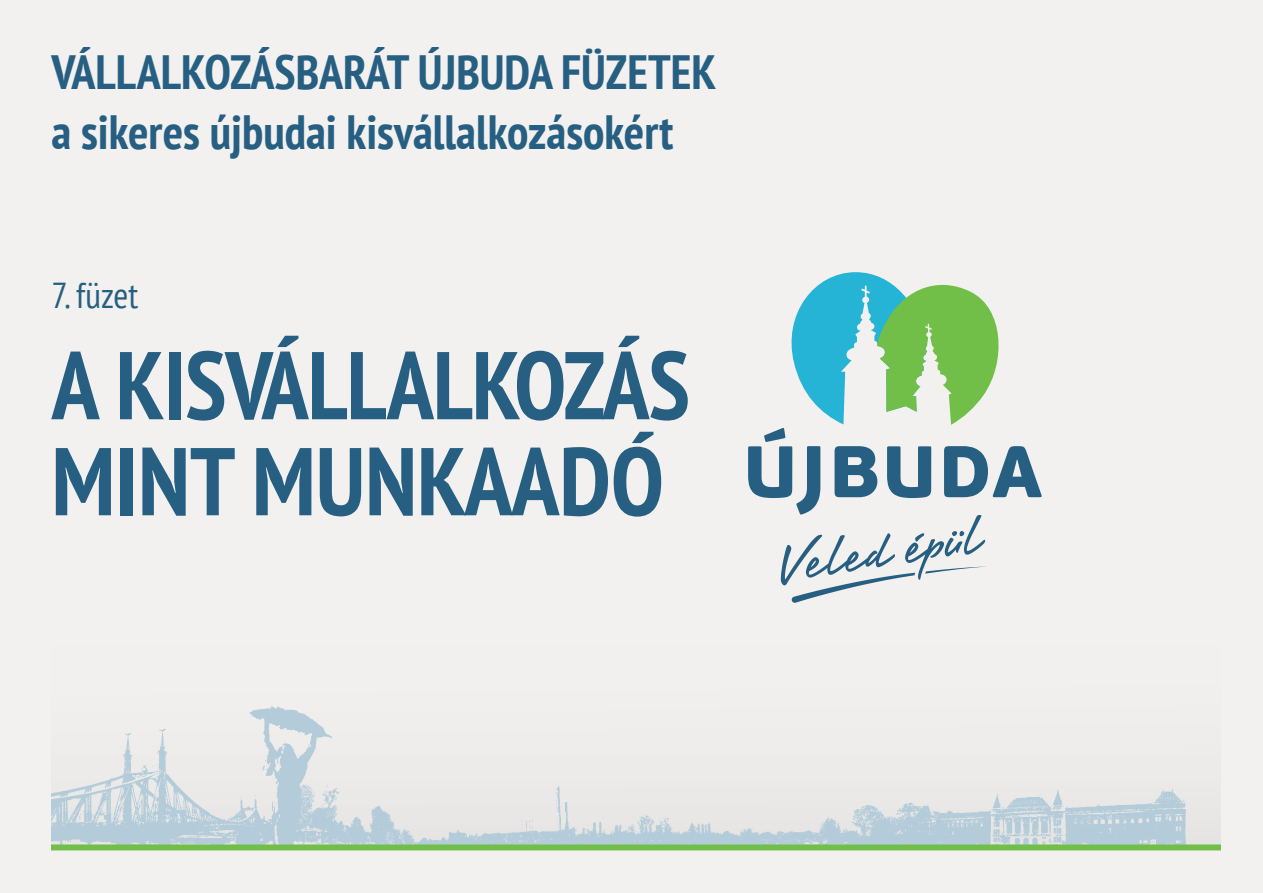
<style>
.page{position:relative;width:1263px;height:893px;background:#f3f1ef}
.page>*{position:absolute;margin:0;border:0;box-sizing:border-box;transform-origin:0 0}
.t1{font:700 condensed 96px/96px "PT Sans";letter-spacing:-.01em;color:#265f82}
.t2{font:700 condensed 48px/60px "PT Sans";color:#265f82}
.t3{font:condensed 36px "PT Sans";color:#265f82}
</style>
<div class="page">
<img style="left:51px;top:729px;width:161px;height:115px">
<img style="left:928px;top:789px;width:292px;height:55px">
<img style="left:360px;top:786px;width:568px;height:58px">
<img style="left:212px;top:706px;width:148px;height:138px">
<div style="left:51px;top:844px;width:1170px;height:6px;background:#71bf49"></div>
<svg style="left:748px;top:272px;width:294px;height:331px"></svg>
<p class="t2" style="left:52px;top:42px;width:666px">VÁLLALKOZÁSBARÁT ÚJBUDA FÜZETEK a sikeres újbudai kisvállalkozásokért</p>
<p class="t3" style="left:52px;top:272px;width:88px">7. füzet</p>
<h1 class="t1" style="left:52px;top:336px;width:640px">A KISVÁLLALKOZÁS<br>MINT MUNKAADÓ</h1>
</div>
